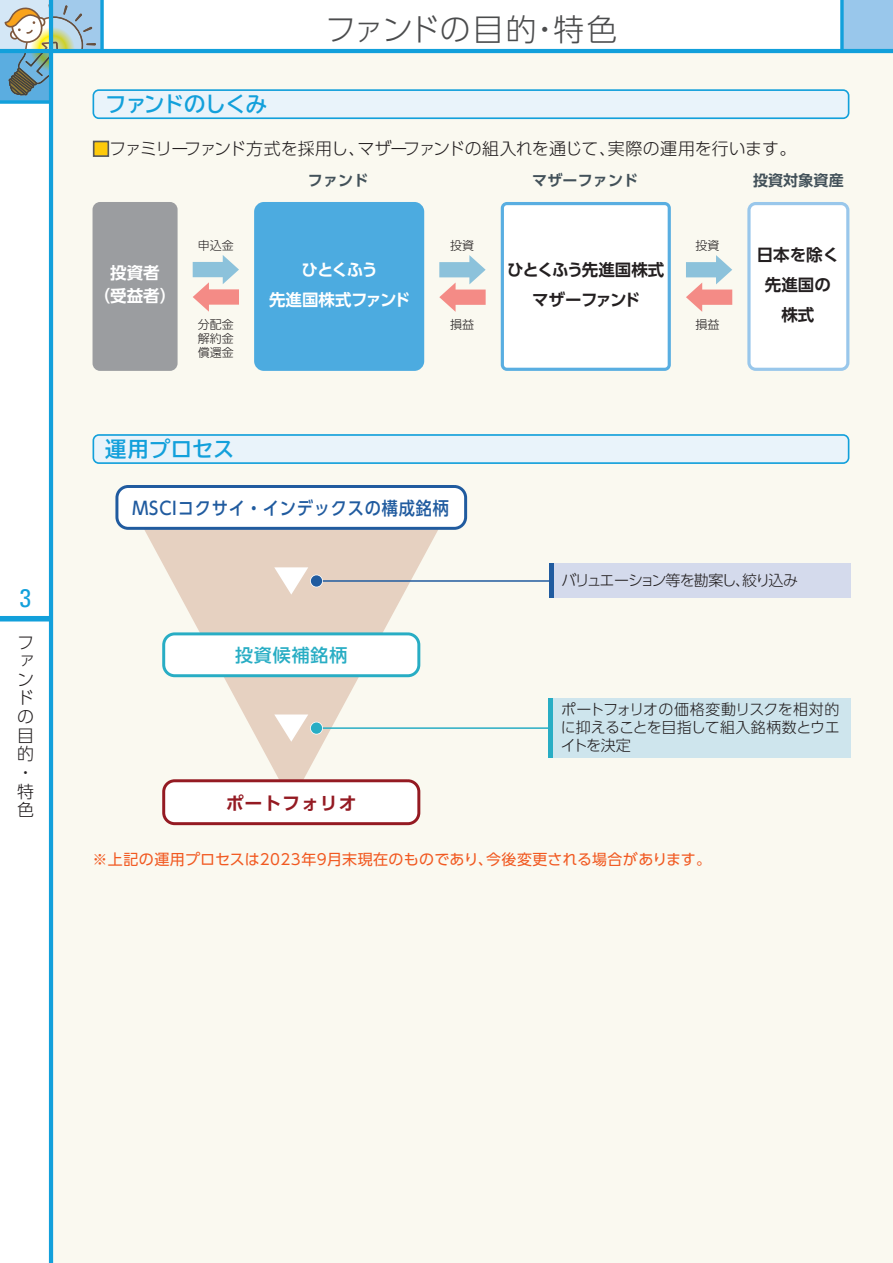
<style>
.page{position:relative;width:893px;height:1263px;background:#fff}
.page>*{position:absolute;margin:0;border:0;box-sizing:border-box;transform-origin:0 0}
.t1{font:300 30.75px "UD Shin Go Pro";letter-spacing:.005em;color:#4b4c4d}
.t2{font:condensed 25.5px "Univers";color:#12a0db}
.t3{font:700 21.3px "TBUD Go Std";letter-spacing:-.025em;color:#12a0db}
.t4{font:500 18px "UD Shin Go Pro";letter-spacing:.05em;color:#205b9f;scale:.9 1}
.t5{font:700 18px "UD Shin Go Pro De";letter-spacing:.045em;color:#941a22}
.t6{font:500 18px "UD Shin Go Pro";letter-spacing:.05em;color:#28adc4}
.t7{font:300 16.95px/18.6px "UD Shin Go Pro";letter-spacing:-.025em;color:#231f20}
.t8{font:700 16.5px/30px "UD Shin Go Pro De";letter-spacing:-.06em;color:#231f20;text-align:center}
.t9{font:700 16.5px/30px "UD Shin Go Pro De";letter-spacing:-.075em;color:#fff;text-align:center}
.t10{font:700 16.5px/30px "UD Shin Go Pro De";color:#231f20;text-align:center}
.t11{font:700 16.5px/22.5px "UD Shin Go Pro De";letter-spacing:-.015em;color:#fff;text-align:center}
.t12{font:15px "UD Shin Go Pro";letter-spacing:.025em;color:#f15921}
.t13{font:300 15px/18px "UD Shin Go Pro";letter-spacing:-.05em;color:#231f20;text-align:justify}
.t14{font:300 15px "UD Shin Go Pro";letter-spacing:-.115em;color:#231f20}
.t15{font:700 15px "UD Shin Go Pro De";letter-spacing:.01em;color:#425159}
.t16{font:300 12px/14.4px "UD Shin Go Pro";color:#231f20;text-align:justify}
.s1{color:#feca0a}
</style>
<div class="page">
<div style="left:51px;top:49px;width:842px;height:1214px;background:#faf9f0"></div>
<div style="left:842px;top:0;width:51px;height:51px;background:#99c7eb"></div>
<hr style="left:892px;top:0;width:1px;height:51px;background:#59aee1">
<div style="left:0;top:616px;width:51px;height:5px;background:#12a0db"></div>
<hr style="left:49px;top:0;width:4px;height:1263px;background:#12a0db">
<hr style="left:0;top:49px;width:893px;height:4px;background:#12a0db">
<svg style="left:93px;top:434px;width:756px;height:30px;background:#d0e9f6"></svg>
<svg style="left:0;top:0;width:849px;height:119px"></svg>
<div style="left:93px;top:141px;width:16px;height:16px;border:2px solid #57585a"></div>
<div style="left:93px;top:202px;width:85px;height:169px;background:#9b9da0"></div>
<div style="left:254px;top:202px;width:170px;height:169px;background:#4cabe0;border-radius:10px"></div>
<svg style="left:501px;top:202px;width:170px;height:169px"></svg>
<svg style="left:747px;top:202px;width:102px;height:169px"></svg>
<svg style="left:439px;top:255px;width:47px;height:57px"></svg>
<svg style="left:193px;top:255px;width:46px;height:57px"></svg>
<svg style="left:686px;top:255px;width:46px;height:57px"></svg>
<svg style="left:144px;top:530px;width:294px;height:272px"></svg>
<div style="left:115px;top:485px;width:352px;height:45px;background:#fff;border:3px solid #205b9f;border-radius:11px"></div>
<svg style="left:274px;top:567px;width:34px;height:28px"></svg>
<svg style="left:274px;top:714px;width:34px;height:28px"></svg>
<div style="left:162px;top:779px;width:258px;height:46px;background:#fff;border:3px solid #941a22;border-radius:11px"></div>
<div style="left:162px;top:632px;width:258px;height:45px;background:#fff;border:3px solid #28adc4;border-radius:11px"></div>
<hr style="left:317px;top:727px;width:231px;height:2px;background:#28adc4">
<div style="left:310px;top:722px;width:13px;height:12px;border:2px solid #fff;border-radius:50%"></div>
<div style="left:311px;top:722px;width:11px;height:12px;background:#28adc4;border-radius:50%"></div>
<div style="left:549px;top:698px;width:301px;height:60px;background:#cee5ed"></div>
<hr style="left:549px;top:698px;width:4px;height:60px;background:#28adc4">
<hr style="left:317px;top:580px;width:233px;height:2px;background:#205b9f">
<div style="left:549px;top:564px;width:301px;height:34px;background:#d4daec"></div>
<hr style="left:549px;top:564px;width:4px;height:34px;background:#205b9f">
<div style="left:310px;top:575px;width:13px;height:12px;border:2px solid #fff;border-radius:50%"></div>
<div style="left:311px;top:575px;width:11px;height:12px;background:#205b9f;border-radius:50%"></div>
<h2 class="t2" style="left:20px;top:582px;width:13px">3</h2>
<p class="t7" style="left:17px;top:632px;width:18px">ファンドの目的・特色</p>
<h1 class="t1" style="left:325px;top:4px;width:294px">ファンドの目的・特色</h1>
<p class="t3" style="left:105px;top:87px;width:163px">ファンドのしくみ</p>
<p class="t7" style="left:93px;top:139px;width:705px"><span class="s1">■</span>ファミリーファンド方式を採用し、マザーファンドの組入れを通じて、実際の運用を行います。</p>
<p class="t15" style="left:308px;top:168px;width:62px">ファンド</p>
<p class="t16" style="left:198px;top:238px;width:37px">申込金</p>
<p class="t16" style="left:450px;top:238px;width:25px">投資</p>
<p class="t11" style="left:94px;top:261px;width:84px">投資者<br>（受益者）</p>
<p class="t9" style="left:269px;top:254px;width:143px">ひとくふう<br>先進国株式ファンド</p>
<p class="t16" style="left:198px;top:316px;width:37px">分配金解約金償還金</p>
<p class="t16" style="left:450px;top:316px;width:25px">損益</p>
<p class="t3" style="left:105px;top:432px;width:131px">運用プロセス</p>
<p class="t4" style="left:133px;top:493px;width:353px">MSCIコクサイ・インデックスの構成銘柄</p>
<p class="t6" style="left:235px;top:641px;width:114px">投資候補銘柄</p>
<p class="t5" style="left:226px;top:789px;width:132px">ポートフォリオ</p>
<p class="t15" style="left:532px;top:168px;width:107px">マザーファンド</p>
<p class="t15" style="left:753px;top:168px;width:92px">投資対象資産</p>
<p class="t8" style="left:507px;top:254px;width:159px">ひとくふう先進国株式マザーファンド</p>
<p class="t16" style="left:696px;top:238px;width:25px">投資</p>
<p class="t16" style="left:696px;top:316px;width:25px">損益</p>
<p class="t10" style="left:757px;top:239px;width:84px">日本を除く先進国の株式</p>
<p class="t14" style="left:562px;top:568px;width:238px">バリュエーション等を勘案し、絞り込み</p>
<p class="t13" style="left:561px;top:700px;width:280px">ポートフォリオの価格変動リスクを相対的に抑えることを目指して組入銘柄数とウエイトを決定</p>
<p class="t12" style="left:93px;top:847px;width:620px">※上記の運用プロセスは2023年9月末現在のものであり、今後変更される場合があります。</p>
</div>
